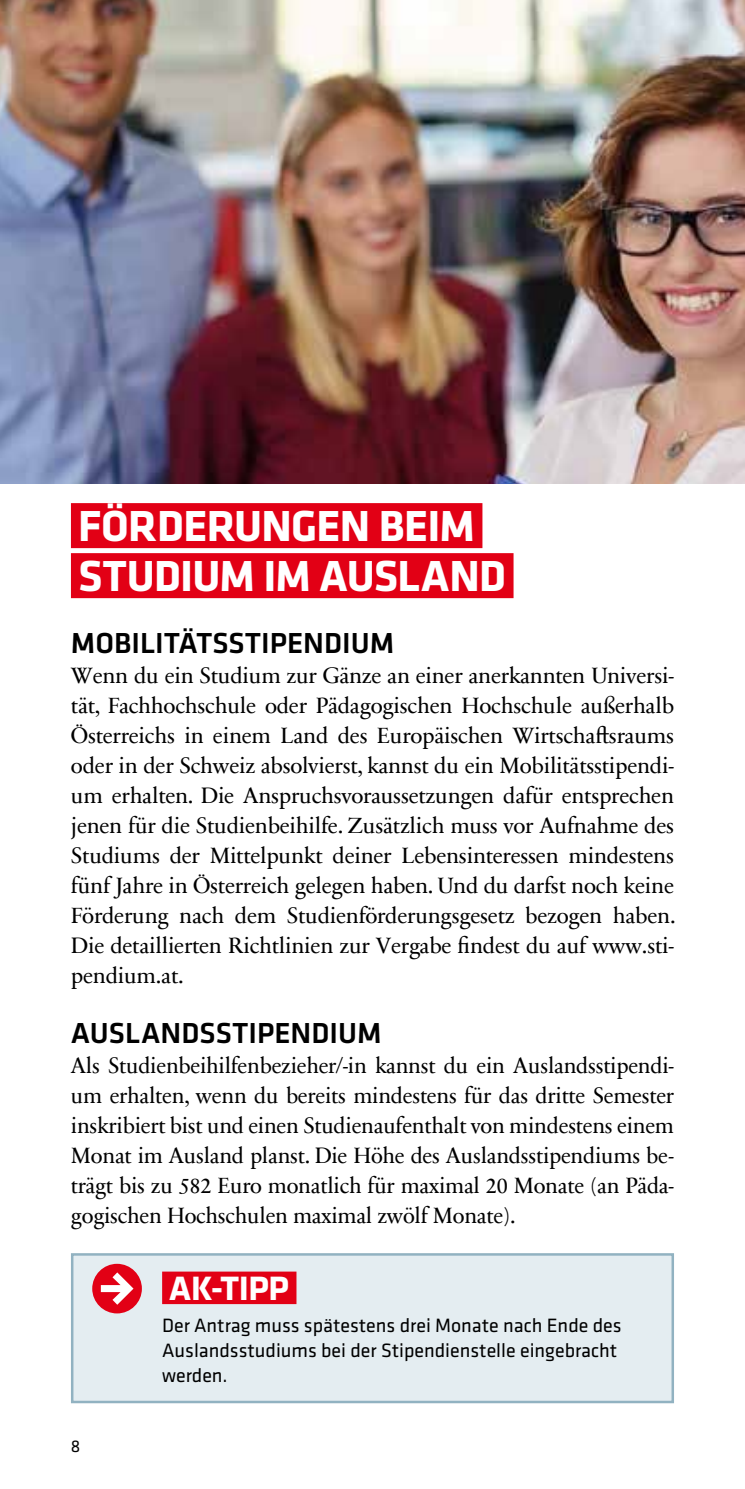
<style>
.page{position:relative;width:745px;height:1489px;background:#fff}
.page>*{position:absolute;margin:0;border:0;box-sizing:border-box;transform-origin:0 0}
.t1{font:700 45px/50px "Klavika Basic";letter-spacing:-.015em;color:#fff}
.t2{font:700 35px "Klavika Basic";letter-spacing:-.005em;color:#fff}
.t3{font:500 30px "Klavika Basic";color:#000}
.t4{font:22.5px/30px "Sabon Next Com";letter-spacing:-.01em;color:#000;text-align:justify}
.t5{font:20px/25px "Klavika Basic";color:#000}
.t6{font:17.5px "Klavika Basic";color:#000}
</style>
<div class="page">
<div style="left:71px;top:503px;width:411px;height:45px;background:#e20015"></div>
<div style="left:71px;top:553px;width:442px;height:45px;background:#e20015"></div>
<img style="left:0;top:0;width:744px;height:483px">
<div style="left:72px;top:1254px;width:600px;height:147px;background:#e4edf1"></div>
<div style="left:162px;top:1271px;width:134px;height:32px;background:#e20015"></div>
<div style="left:71px;top:1252px;width:602px;height:150px;border:2px solid #91b2c1"></div>
<div style="left:92px;top:1263px;width:50px;height:50px;background:#e20015;border-radius:50%"></div>
<svg style="left:101px;top:1272px;width:32px;height:32px"></svg>
<h1 class="t1" style="left:78px;top:499px;width:429px">FÖRDERUNGEN BEIM<br>STUDIUM IM AUSLAND</h1>
<h3 class="t3" style="left:71px;top:622px;width:325px">MOBILITÄTSSTIPENDIUM</h3>
<p class="t4" style="left:71px;top:659px;width:605px">Wenn du ein Studium zur Gänze an einer anerkannten Universi&shy;tät, Fachhochschule oder Pädagogischen Hochschule außerhalb Österreichs in einem Land des Europäischen Wirtschaftsraums oder in der Schweiz absolvierst, kannst du ein Mobilitätsstipendi&shy;um erhalten. Die Anspruchsvoraussetzungen dafür entsprechen jenen für die Studienbeihilfe. Zusätzlich muss vor Aufnahme des Studiums der Mittelpunkt deiner Lebensinteressen mindestens fünf Jahre in Österreich gelegen haben. Und du darfst noch keine Förderung nach dem Studienförderungsgesetz bezogen haben.<br>Die detaillierten Richtlinien zur Vergabe findest du auf www.sti&shy;pendium.at.</p>
<h3 class="t3" style="left:71px;top:1012px;width:312px">AUSLANDSSTIPENDIUM</h3>
<p class="t4" style="left:71px;top:1049px;width:604px">Als Studienbeihilfenbezieher/-in kannst du ein Auslandsstipendi&shy;um erhalten, wenn du bereits mindestens für das dritte Semester inskribiert bist und einen Studienaufenthalt von mindestens einem Monat im Ausland planst. Die Höhe des Auslandsstipendiums be&shy;trägt bis zu 582 Euro monatlich für maximal 20 Monate (an Päda&shy;gogischen Hochschulen maximal zwölf Monate).</p>
<p class="t6" style="left:71px;top:1434px;width:11px">8</p>
<h2 class="t2" style="left:169px;top:1262px;width:121px">AK-TIPP</h2>
<p class="t5" style="left:162px;top:1311px;width:460px">Der Antrag muss spätestens drei Monate nach Ende des<br>Auslandsstudiums bei der Stipendienstelle eingebracht werden.</p>
</div>
